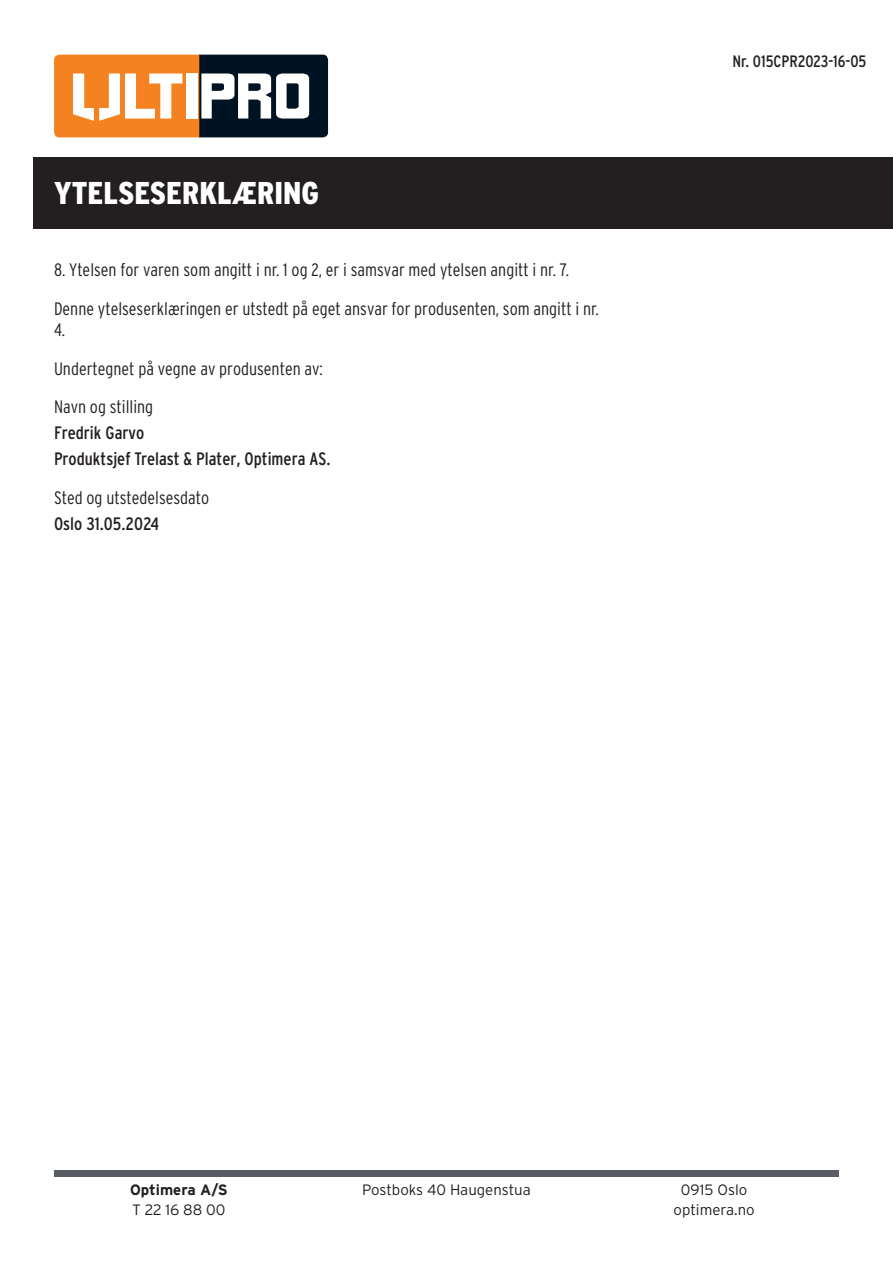
<style>
.page{position:relative;width:893px;height:1263px;background:#fff}
.page>*{position:absolute;margin:0;border:0;box-sizing:border-box;transform-origin:0 0}
.Overskrift_hvit{font:900 31.5px "Interstate Condensed";color:#fff}
.mengdetekst{font:300 18px/38.5px "Interstate Condensed";color:#231f20}
.mengdetekst-2{font:18px/25.8px "Interstate Condensed";color:#231f20}
.mengdetekst-3{font:16.5px "Interstate Condensed";color:#231f20}
.t1{font:300 15px "Interstate";color:#231f20}
.t2{font:700 15px "Interstate";color:#231f20}
.s1{font-weight:400}
</style>
<div class="page">
<div style="left:54px;top:1170px;width:785px;height:7px;background:#5a5e64"></div>
<div style="left:33px;top:157px;width:860px;height:72px;background:#231f20"></div>
<svg style="left:54px;top:55px;width:274px;height:82px"></svg>
<p class="Overskrift_hvit" style="left:54px;top:175px;width:267px">YTELSESERKLÆRING</p>
<p class="mengdetekst" style="left:54px;top:250px;width:546px">8. Ytelsen for varen som angitt i nr. 1 og 2, er i samsvar med ytelsen angitt i nr. 7.<br>Denne ytelseserklæringen er utstedt på eget ansvar for produsenten, som angitt i nr.</p>
<p class="mengdetekst" style="left:54px;top:310px;width:270px">4.<br>Undertegnet på vegne av produsenten av:<br>Navn og stilling</p>
<p class="mengdetekst-2" style="left:54px;top:420px;width:278px">Fredrik Garvo<br>Produktsjef Trelast &amp; Plater, Optimera AS.</p>
<p class="mengdetekst" style="left:54px;top:484px;width:157px;line-height:25.8px">Sted og utstedelsesdato<br><span class="s1">Oslo 31.05.2024</span></p>
<p class="mengdetekst-3" style="left:732px;top:52px;width:135px">Nr. 015CPR2023-16-05</p>
<p class="t2" style="left:130px;top:1181px;width:99px">Optimera A/S</p>
<p class="t1" style="left:362px;top:1181px;width:170px">Postboks 40 Haugenstua</p>
<p class="t1" style="left:681px;top:1181px;width:68px">0915 Oslo</p>
<p class="t1" style="left:132px;top:1201px;width:95px">T 22 16 88 00</p>
<p class="t1" style="left:673px;top:1201px;width:83px">optimera.no</p>
</div>
